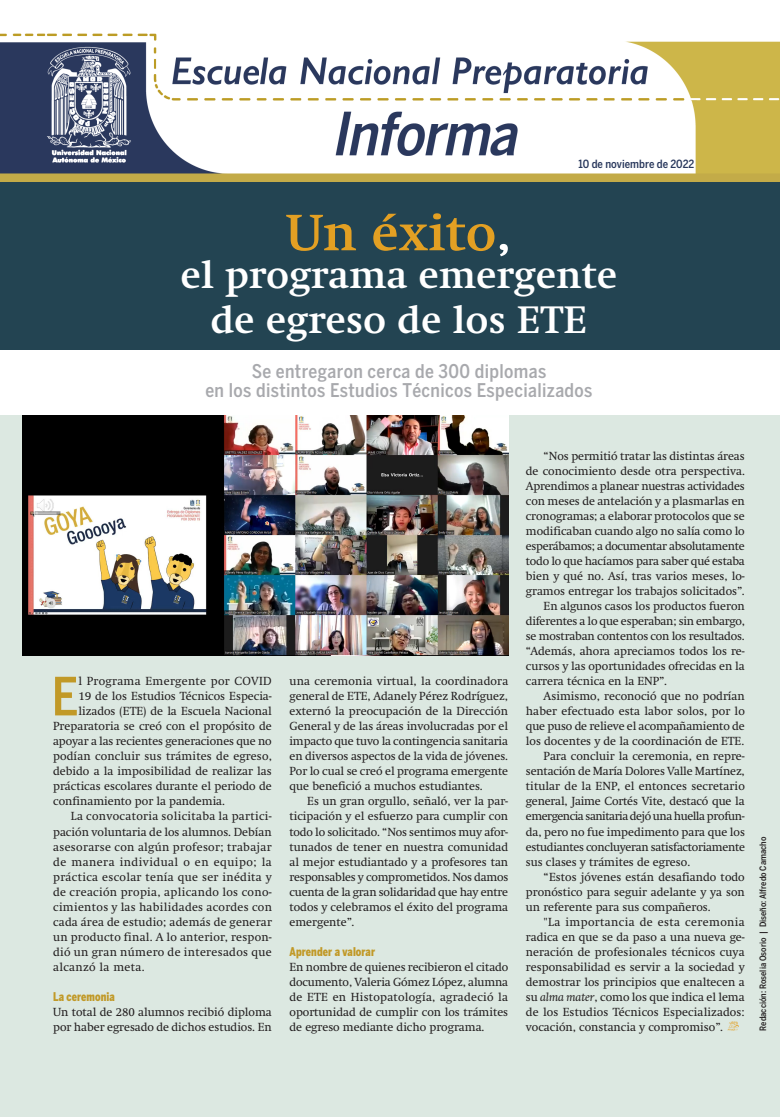
<style>
.page{position:relative;width:780px;height:1117px;background:#fff}
.page>*{position:absolute;margin:0;border:0;box-sizing:border-box;transform-origin:0 0}
.Text_Cap_2022{font:500 52.12px "Benton Sans Cond";color:#c19927}
.Cabezal_2022{font:700 50px "Swift";letter-spacing:.01em;color:#e3a023}
.Cabezal_2022-2{font:700 37.5px "Swift";letter-spacing:.01em;color:#fff}
.Cabeza_secundaria{font:500 18.75px "Benton Sans Cond";letter-spacing:.02em;color:#a8a9ad}
.Subtítulos_2022{font:900 12px "Benton Sans Cond";letter-spacing:.01em;color:#c19927;scale:.87 1}
.Texto_2022{font:11.62px/15px "Swift";color:#231f20;text-align:justify}
.Text_Cap_2022-2{font:11.62px "Swift";color:#231f20}
.Text_Cap_2022-3{font:11.62px "Swift";letter-spacing:.025em;color:#231f20}
.Fecha_2022{font:500 11.25px "Benton Sans Cond";color:#29385c}
.Créditos_Nota{font:500 8.75px "Benton Sans Cond";color:#231f20}
.s1{color:#fff}
.s2{font-style:italic}
</style>
<div class="page">
<img style="left:0;top:33px;width:779px;height:149px">
<div style="left:593px;top:157px;width:101px;height:13px;background:#fff"></div>
<div style="left:0;top:182px;width:780px;height:168px;background:#234452"></div>
<div style="left:0;top:415px;width:780px;height:701px;background:#dce8e1"></div>
<img style="left:23px;top:415px;width:485px;height:240px">
<svg style="left:727px;top:1021px;width:11px;height:9px"></svg>
<p class="Fecha_2022" style="left:578px;top:158px;width:117px">10 de noviembre de 2022</p>
<p class="Cabezal_2022" style="left:286px;top:203px;width:226px">Un éxito<span class="s1">,</span></p>
<p class="Cabezal_2022-2" style="left:181px;top:253px;width:438px">el programa emergente</p>
<p class="Cabezal_2022-2" style="left:211px;top:298px;width:378px">de egreso de los ETE</p>
<p class="Cabeza_secundaria" style="left:252px;top:360px;width:296px">Se entregaron cerca de 300 diplomas</p>
<p class="Cabeza_secundaria" style="left:205px;top:379px;width:388px">en los distintos Estudios Técnicos Especializados</p>
<p class="Text_Cap_2022" style="left:51px;top:665px;width:28px">E</p>
<p class="Text_Cap_2022-3" style="left:78px;top:674px;width:195px">l Programa Emergente por COVID</p>
<p class="Text_Cap_2022-2" style="left:78px;top:689px;width:195px">19 de los Estudios Técnicos Especia-</p>
<p class="Text_Cap_2022-2" style="left:78px;top:704px;width:195px">lizados (ETE) de la Escuela Nacional</p>
<p class="Text_Cap_2022-2" style="left:53px;top:719px;width:220px">Preparatoria se creó con el propósito de</p>
<p class="Text_Cap_2022-2" style="left:53px;top:734px;width:220px">apoyar a las recientes generaciones que no</p>
<p class="Text_Cap_2022-2" style="left:53px;top:749px;width:220px">podían concluir sus trámites de egreso,</p>
<p class="Text_Cap_2022-2" style="left:53px;top:764px;width:220px">debido a la imposibilidad de realizar las</p>
<p class="Text_Cap_2022-2" style="left:53px;top:779px;width:220px">prácticas escolares durante el periodo de</p>
<p class="Text_Cap_2022-2" style="left:53px;top:794px;width:173px">confinamiento por la pandemia.</p>
<p class="Texto_2022" style="left:53px;top:808px;width:220px;text-indent:18px">La convocatoria solicitaba la partici&shy;pación voluntaria de los alumnos. Debían asesorarse con algún profesor; trabajar de manera individual o en equipo; la práctica escolar tenía que ser inédita y de creación propia, aplicando los cono&shy;cimientos y las habilidades acordes con cada área de estudio; además de generar un producto final. A lo anterior, respon&shy;dió un gran número de interesados que alcanzó la meta.</p>
<p class="Subtítulos_2022" style="left:53px;top:988px;width:72px">La ceremonia</p>
<p class="Texto_2022" style="left:53px;top:1003px;width:220px">Un total de 280 alumnos recibió diploma por haber egresado de dichos estudios. En</p>
<p class="Texto_2022" style="left:289px;top:673px;width:220px">una ceremonia virtual, la coordinadora general de ETE, Adanely Pérez Rodríguez, externó la preocupación de la Dirección General y de las áreas involucradas por el impacto que tuvo la contingencia sanitaria en diversos aspectos de la vida de jóvenes.<br>Por lo cual se creó el programa emergente que benefició a muchos estudiantes.</p>
<p class="Texto_2022" style="left:289px;top:793px;width:220px;text-indent:18px">Es un gran orgullo, señaló, ver la par&shy;ticipación y el esfuerzo para cumplir con todo lo solicitado. “Nos sentimos muy afor&shy;tunados de tener en nuestra comunidad al mejor estudiantado y a profesores tan responsables y comprometidos. Nos damos cuenta de la gran solidaridad que hay entre todos y celebramos el éxito del programa emergente”.</p>
<p class="Subtítulos_2022" style="left:289px;top:943px;width:100px">Aprender a valorar</p>
<p class="Texto_2022" style="left:289px;top:958px;width:220px">En nombre de quienes recibieron el citado documento, Valeria Gómez López, alumna de ETE en Histopatología, agradeció la oportunidad de cumplir con los trámites de egreso mediante dicho programa.</p>
<p class="Texto_2022" style="left:526px;top:448px;width:220px;text-indent:18px">“Nos permitió tratar las distintas áreas de conocimiento desde otra perspectiva.<br>Aprendimos a planear nuestras actividades con meses de antelación y a plasmarlas en cronogramas; a elaborar protocolos que se modificaban cuando algo no salía como lo esperábamos; a documentar absolutamente todo lo que hacíamos para saber qué estaba bien y qué no. Así, tras varios meses, lo&shy;gramos entregar los trabajos solicitados”.</p>
<p class="Texto_2022" style="left:526px;top:598px;width:220px;text-indent:18px">En algunos casos los productos fueron diferentes a lo que esperaban; sin embargo, se mostraban contentos con los resultados. “Además, ahora apreciamos todos los re&shy;cursos y las oportunidades ofrecidas en la carrera técnica en la ENP”.</p>
<p class="Texto_2022" style="left:526px;top:688px;width:220px;text-indent:18px">Asimismo, reconoció que no podrían haber efectuado esta labor solos, por lo que puso de relieve el acompañamiento de los docentes y de la coordinación de ETE.</p>
<p class="Texto_2022" style="left:526px;top:748px;width:220px;text-indent:18px">Para concluir la ceremonia, en repre&shy;sentación de María Dolores Valle Martínez, titular de la ENP, el entonces secretario general, Jaime Cortés Vite, destacó que la emergencia sanitaria dejó una huella profun&shy;da, pero no fue impedimento para que los estudiantes concluyeran satisfactoriamente sus clases y trámites de egreso.</p>
<p class="Texto_2022" style="left:526px;top:868px;width:220px;text-indent:18px">“Estos jóvenes están desafiando todo pronóstico para seguir adelante y ya son un referente para sus compañeros.</p>
<p class="Texto_2022" style="left:526px;top:913px;width:220px;text-indent:18px">"La importancia de esta ceremonia radica en que se da paso a una nueva ge&shy;neración de profesionales técnicos cuya responsabilidad es servir a la sociedad y demostrar los principios que enaltecen a su <span class="s2">alma mater</span>, como los que indica el lema de los Estudios Técnicos Especializados: vocación, constancia y compromiso”.</p>
<p class="Créditos_Nota" style="left:757px;top:1030px;width:195px;rotate:-90deg">Redacción: Roselia Osorio | Diseño: Alfredo Camacho</p>
</div>
